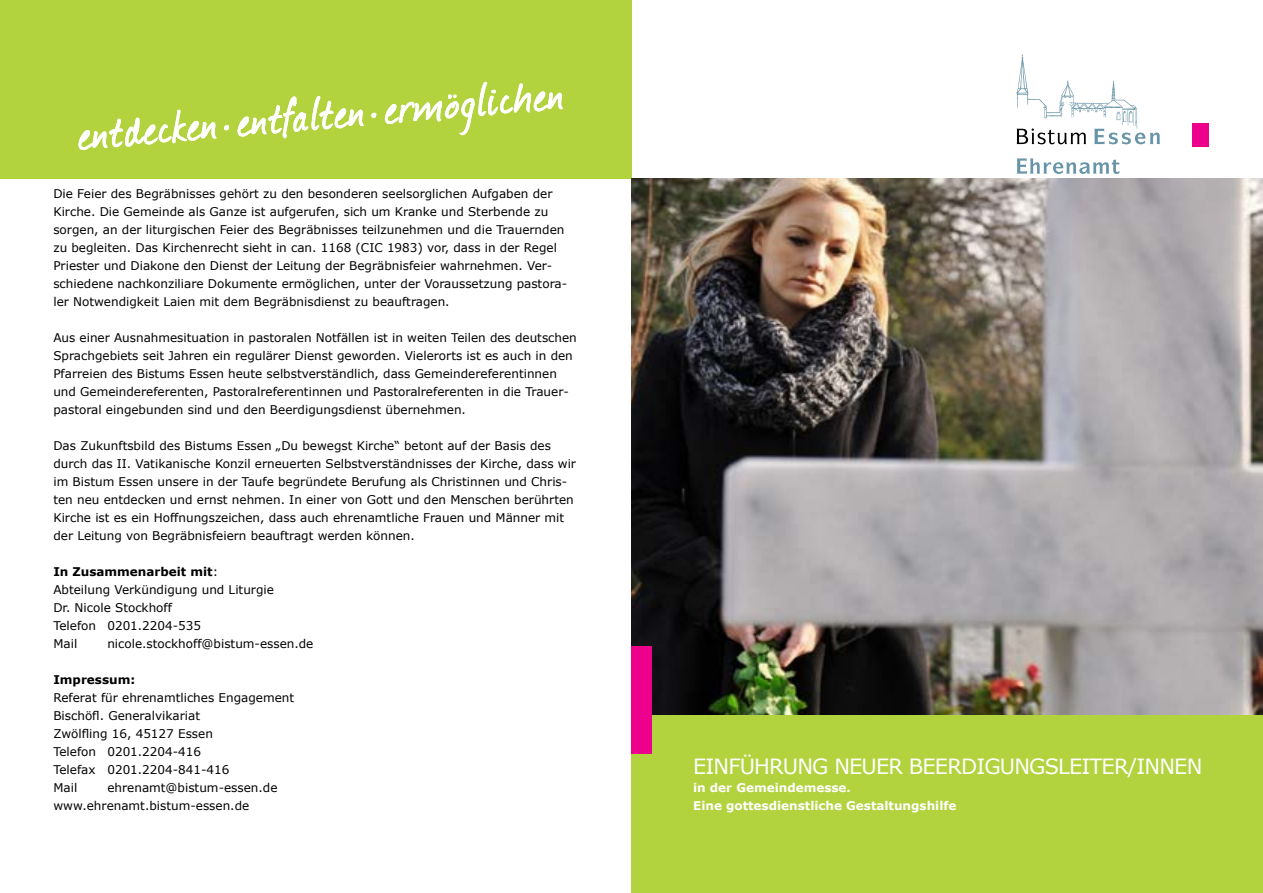
<style>
.page{position:relative;width:1263px;height:893px;background:#fff}
.page>*{position:absolute;margin:0;border:0;box-sizing:border-box;transform-origin:0 0}
.t1{font:21px "Verdana";letter-spacing:-.04em;color:#fff}
.t2{font:12px/18px "Verdana";color:#000}
.t3{font:700 12px/18px "Verdana";color:#fff}
.t4{font:700 12px "Verdana";color:#000}
.s1{font-weight:700}
</style>
<div class="page">
<div style="left:631px;top:706px;width:632px;height:187px;background:#b2d33e"></div>
<div style="left:0;top:0;width:631px;height:178px;background:#b2d33e"></div>
<div style="left:1193px;top:123px;width:16px;height:24px;background:#ec008c"></div>
<svg style="left:1016px;top:54px;width:144px;height:90px"></svg>
<svg style="left:1016px;top:158px;width:103px;height:16px"></svg>
<img style="left:632px;top:179px;width:631px;height:535px">
<svg style="left:78px;top:82px;width:485px;height:68px"></svg>
<div style="left:631px;top:646px;width:21px;height:107px;background:#ec008c"></div>
<p class="t2" style="left:53px;top:185px;width:515px">Die Feier des Begräbnisses gehört zu den besonderen seelsorglichen Aufgaben der Kirche. Die Gemeinde als Ganze ist aufgerufen, sich um Kranke und Sterbende zu sorgen, an der liturgischen Feier des Begräbnisses teilzunehmen und die Trauernden zu begleiten. Das Kirchenrecht sieht in can. 1168 (CIC 1983) vor, dass in der Regel Priester und Diakone den Dienst der Leitung der Begräbnisfeier wahrnehmen. Ver&shy;schiedene nachkonziliare Dokumente ermöglichen, unter der Voraussetzung pastora&shy;ler Notwendigkeit Laien mit dem Begräbnisdienst zu beauftragen.</p>
<p class="t2" style="left:53px;top:329px;width:525px">Aus einer Ausnahmesituation in pastoralen Notfällen ist in weiten Teilen des deutschen Sprachgebiets seit Jahren ein regulärer Dienst geworden. Vielerorts ist es auch in den Pfarreien des Bistums Essen heute selbstverständlich, dass Gemeindereferentinnen und Gemeindereferenten, Pastoralreferentinnen und Pastoralreferenten in die Trauer&shy;pastoral eingebunden sind und den Beerdigungsdienst übernehmen.</p>
<p class="t2" style="left:53px;top:437px;width:524px">Das Zukunftsbild des Bistums Essen „Du bewegst Kirche“ betont auf der Basis des durch das II. Vatikanische Konzil erneuerten Selbstverständnisses der Kirche, dass wir im Bistum Essen unsere in der Taufe begründete Berufung als Christinnen und Chris&shy;ten neu entdecken und ernst nehmen. In einer von Gott und den Menschen berührten Kirche ist es ein Hoffnungszeichen, dass auch ehrenamtliche Frauen und Männer mit der Leitung von Begräbnisfeiern beauftragt werden können.</p>
<p class="t2" style="left:53px;top:563px;width:222px"><span class="s1">In Zusammenarbeit mit</span>:<br>Abteilung Verkündigung und Liturgie<br>Dr. Nicole Stockhoff<br>Telefon 0201.2204-535<br>Mail</p>
<p class="t2" style="left:107px;top:635px;width:208px">nicole.stockhoff@bistum-essen.de</p>
<p class="t4" style="left:53px;top:671px;width:83px">Impressum:</p>
<p class="t2" style="left:53px;top:689px;width:242px">Referat für ehrenamtliches Engagement<br>Bischöfl. Generalvikariat<br>Zwölfling 16, 45127 Essen<br>Telefon 0201.2204-416<br>Telefax 0201.2204-841-416<br>Mail</p>
<p class="t2" style="left:53px;top:779px;width:226px;text-indent:54px">ehrenamt@bistum-essen.de www.ehrenamt.bistum-essen.de</p>
<h1 class="t1" style="left:693px;top:752px;width:243px">Einführung neuer Beerdig</h1>
<h1 class="t1" style="left:1000px;top:752px;width:29px">ungsleiter</h1>
<h1 class="t1" style="left:1128px;top:752px;width:32px">/Innen</h1>
<p class="t3" style="left:693px;top:778px;width:265px">in der Gemeindemesse.<br>Eine gottesdienstliche Gestaltungshilfe</p>
</div>
